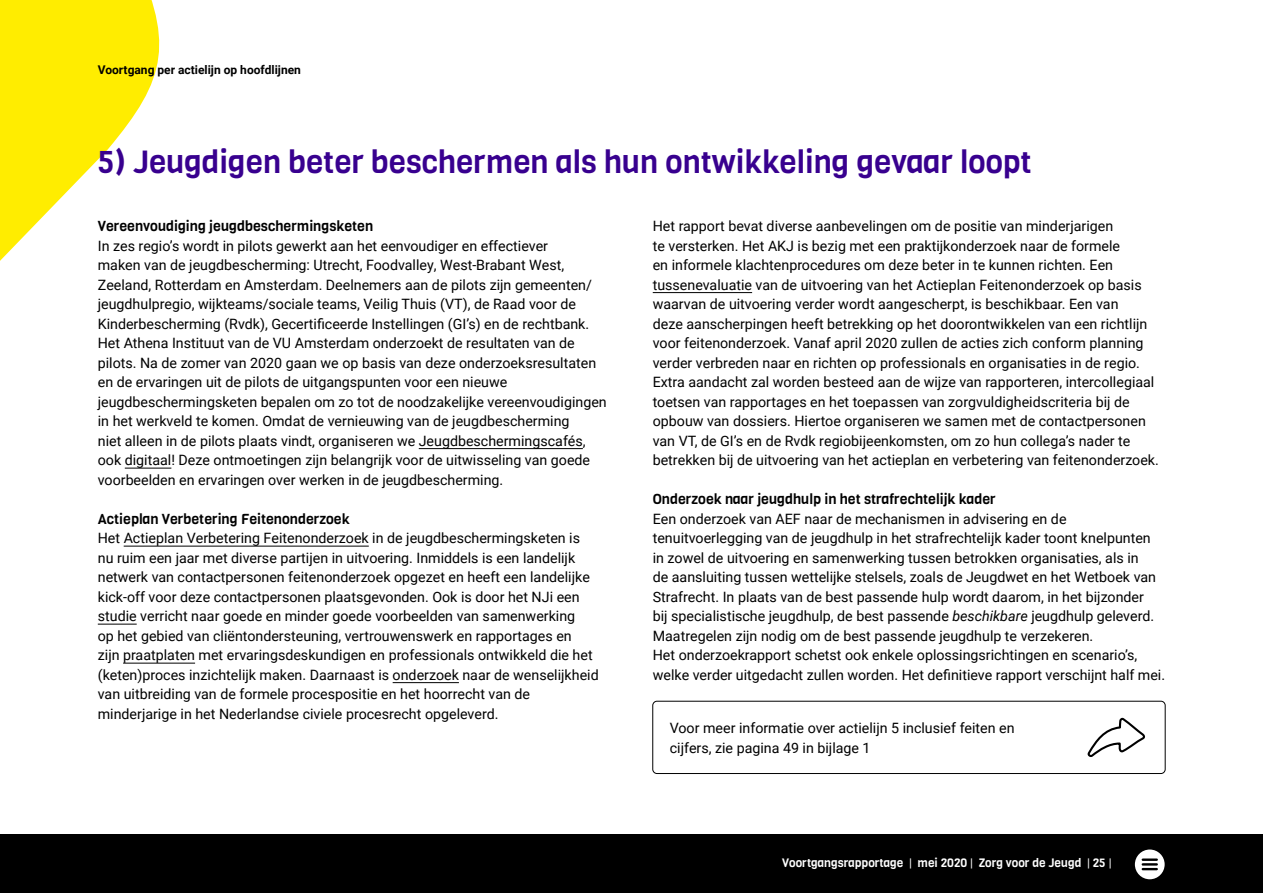
<style>
.page{position:relative;width:1263px;height:893px;background:#fff}
.page>*{position:absolute;margin:0;border:0;box-sizing:border-box;transform-origin:0 0}
.H3_-_Paragraafkop{font:31.5px "Viga";color:#38008f}
.Plat{font:14.25px/19.5px "Roboto";color:#000}
.Alinea_kop{font:14.25px "Viga";color:#000}
.Plat_Kader{font:14.25px/19.5px "Roboto";color:#000}
.t1{font:12px "Viga";color:#fff}
.t2{font:700 12px "Roboto";color:#000}
.s1{font-style:italic}
.s2{font-family:"Roboto"}
</style>
<div class="page">
<svg style="left:0;top:0;width:160px;height:261px;fill:#ffed00"></svg>
<hr style="left:419px;top:448px;width:164px;height:1px;background:#000">
<hr style="left:125px;top:468px;width:46px;height:1px;background:#000">
<hr style="left:124px;top:546px;width:245px;height:1px;background:#000">
<hr style="left:98px;top:624px;width:39px;height:1px;background:#000">
<hr style="left:123px;top:663px;width:72px;height:1px;background:#000">
<hr style="left:393px;top:682px;width:66px;height:1px;background:#000">
<hr style="left:653px;top:292px;width:99px;height:1px;background:#000">
<div style="left:652px;top:701px;width:513px;height:73px;border:1px solid #000;border-radius:4px"></div>
<svg style="left:1087px;top:717px;width:58px;height:40px"></svg>
<div style="left:0;top:834px;width:1263px;height:59px;background:#000"></div>
<svg style="left:1135px;top:849px;width:30px;height:30px"></svg>
<hr style="left:1143px;top:858px;width:14px;height:3px;background:#000">
<hr style="left:1143px;top:863px;width:14px;height:3px;background:#000">
<svg style="left:1143px;top:868px;width:14px;height:2px"></svg>
<p class="t2" style="left:98px;top:61px;width:205px">Voortgang per actielijn op hoofdlijnen</p>
<h3 class="H3_-_Paragraafkop" style="left:98px;top:141px;width:935px">5) Jeugdigen beter beschermen als hun ontwikkeling gevaar loopt</h3>
<p class="Alinea_kop" style="left:98px;top:217px;width:277px">Vereenvoudiging jeugdbeschermingsketen</p>
<p class="Plat" style="left:98px;top:235px;width:510px">In zes regio’s wordt in pilots gewerkt aan het eenvoudiger en effectiever<br>maken van de jeugdbescherming: Utrecht, Foodvalley, West-Brabant West, Zeeland, Rotterdam en Amsterdam. Deelnemers aan de pilots zijn gemeenten/ jeugdhulpregio, wijkteams/sociale teams, Veilig Thuis (VT), de Raad voor de Kinderbescherming (Rvdk), Gecertificeerde Instellingen (GI’s) en de rechtbank.<br>Het Athena Instituut van de VU Amsterdam onderzoekt de resultaten van de pilots. Na de zomer van 2020 gaan we op basis van deze onderzoeksresultaten en de ervaringen uit de pilots de uitgangspunten voor een nieuwe jeugdbeschermingsketen bepalen om zo tot de noodzakelijke vereenvoudigingen in het werkveld te komen. Omdat de vernieuwing van de jeugdbescherming<br>niet alleen in de pilots plaats vindt, organiseren we Jeugdbeschermingscafés, ook digitaal! Deze ontmoetingen zijn belangrijk voor de uitwisseling van goede voorbeelden en ervaringen over werken in de jeugdbescherming.</p>
<p class="Alinea_kop" style="left:98px;top:509px;width:253px">Actieplan Verbetering Feitenonderzoek</p>
<p class="Plat" style="left:98px;top:528px;width:502px">Het Actieplan Verbetering Feitenonderzoek in de jeugdbeschermingsketen is nu ruim een jaar met diverse partijen in uitvoering. Inmiddels is een landelijk netwerk van contactpersonen feitenonderzoek opgezet en heeft een landelijke kick-off voor deze contactpersonen plaatsgevonden. Ook is door het NJi een studie verricht naar goede en minder goede voorbeelden van samenwerking<br>op het gebied van cliëntondersteuning, vertrouwenswerk en rapportages en<br>zijn praatplaten met ervaringsdeskundigen en professionals ontwikkeld die het (keten)proces inzichtelijk maken. Daarnaast is onderzoek naar de wenselijkheid van uitbreiding van de formele procespositie en het hoorrecht van de minderjarige in het Nederlandse civiele procesrecht opgeleverd.</p>
<p class="Plat" style="left:653px;top:216px;width:508px">Het rapport bevat diverse aanbevelingen om de positie van minderjarigen<br>te versterken. Het AKJ is bezig met een praktijkonderzoek naar de formele<br>en informele klachtenprocedures om deze beter in te kunnen richten. Een tussenevaluatie van de uitvoering van het Actieplan Feitenonderzoek op basis waarvan de uitvoering verder wordt aangescherpt, is beschikbaar. Een van<br>deze aanscherpingen heeft betrekking op het doorontwikkelen van een richtlijn voor feitenonderzoek. Vanaf april 2020 zullen de acties zich conform planning verder verbreden naar en richten op professionals en organisaties in de regio.<br>Extra aandacht zal worden besteed aan de wijze van rapporteren, intercollegiaal toetsen van rapportages en het toepassen van zorgvuldigheidscriteria bij de opbouw van dossiers. Hiertoe organiseren we samen met de contactpersonen van VT, de GI’s en de Rvdk regiobijeenkomsten, om zo hun collega’s nader te betrekken bij de uitvoering van het actieplan en verbetering van feitenonderzoek.</p>
<p class="Alinea_kop" style="left:653px;top:490px;width:345px">Onderzoek naar jeugdhulp in het strafrechtelijk kader</p>
<p class="Plat" style="left:653px;top:508px;width:514px">Een onderzoek van AEF naar de mechanismen in advisering en de tenuitvoerlegging van de jeugdhulp in het strafrechtelijk kader toont knelpunten in zowel de uitvoering en samenwerking tussen betrokken organisaties, als in<br>de aansluiting tussen wettelijke stelsels, zoals de Jeugdwet en het Wetboek van Strafrecht. In plaats van de best passende hulp wordt daarom, in het bijzonder<br>bij specialistische jeugdhulp, de best passende <span class="s1">beschikbare</span> jeugdhulp geleverd.<br>Maatregelen zijn nodig om de best passende jeugdhulp te verzekeren.<br>Het onderzoekrapport schetst ook enkele oplossingsrichtingen en scenario’s, welke verder uitgedacht zullen worden. Het definitieve rapport verschijnt half mei.</p>
<p class="Plat_Kader" style="left:670px;top:718px;width:346px">Voor meer informatie over actielijn 5 inclusief feiten en cijfers, zie pagina 49 in bijlage 1</p>
<p class="t1" style="left:782px;top:855px;width:331px">Voortgangsrapportage <span class="s2">|</span> mei 2020 <span class="s2">|</span> Zorg voor de Jeugd <span class="s2">|</span> 25 <span class="s2">|</span></p>
</div>
